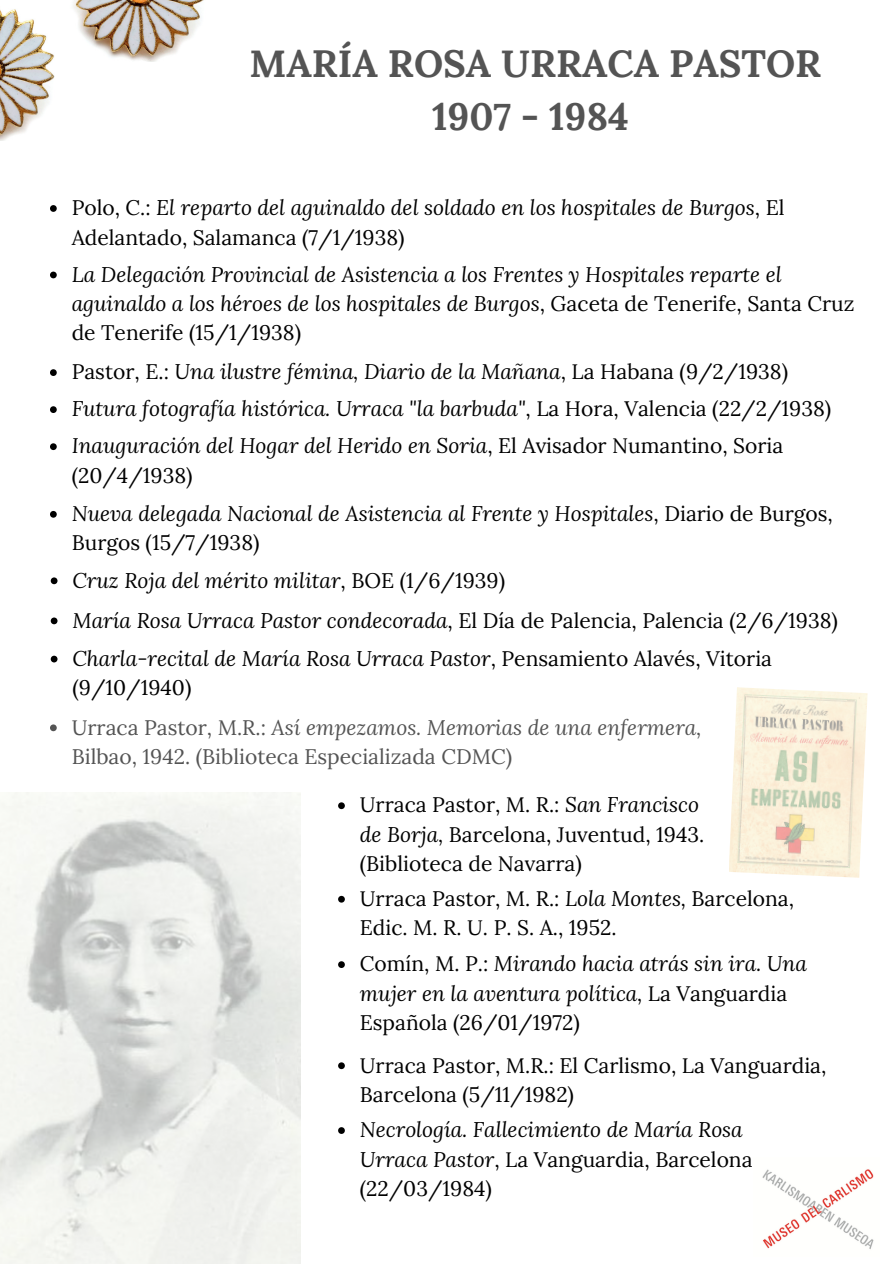
<style>
.page{position:relative;width:894px;height:1264px;background:#fff}
.page>*{position:absolute;margin:0;border:0;box-sizing:border-box;transform-origin:0 0}
.t1{font:700 37.95px/52.8px "Lora";color:#545454;text-align:center}
.t2{font:italic 21px/29.2px "Lora";color:#000}
.t3{font:21px/29.2px "Lora";color:#000}
.t4{font:italic 21px/39.5px "Lora";color:#545454}
.t5{font:21px "Lora";color:#545454}
.s1{font-style:normal}
.s2{font-style:italic}
.s3{font-style:normal;color:#000}
</style>
<div class="page">
<img style="left:73px;top:0;width:131px;height:62px">
<img style="left:762px;top:1169px;width:112px;height:80px">
<img style="left:0;top:9px;width:55px;height:132px">
<svg style="left:50px;top:271px;width:7px;height:7px"></svg>
<svg style="left:50px;top:369px;width:7px;height:7px"></svg>
<svg style="left:50px;top:406px;width:7px;height:7px"></svg>
<img style="left:0;top:792px;width:300px;height:471px">
<svg style="left:50px;top:205px;width:7px;height:7px"></svg>
<svg style="left:51px;top:577px;width:6px;height:7px"></svg>
<svg style="left:50px;top:443px;width:7px;height:7px"></svg>
<svg style="left:50px;top:511px;width:7px;height:6px"></svg>
<svg style="left:51px;top:617px;width:6px;height:7px"></svg>
<svg style="left:51px;top:655px;width:6px;height:7px"></svg>
<svg style="left:50px;top:724px;width:7px;height:7px"></svg>
<img style="left:729px;top:687px;width:138px;height:190px">
<svg style="left:338px;top:802px;width:7px;height:7px"></svg>
<svg style="left:338px;top:961px;width:7px;height:7px"></svg>
<svg style="left:338px;top:1062px;width:7px;height:7px"></svg>
<svg style="left:338px;top:895px;width:7px;height:7px"></svg>
<svg style="left:338px;top:1127px;width:7px;height:6px"></svg>
<h1 class="t1" style="left:249px;top:37px;width:573px">MARÍA ROSA URRACA PASTOR<br>1907 - 1984</h1>
<p class="t2" style="left:72px;top:193px;width:714px"><span class="s1">Polo, C.:</span> El reparto del aguinaldo del soldado en los hospitales de Burgos<span class="s1">, El<br>Adelantado, Salamanca (7/1/1938)</span></p>
<p class="t2" style="left:72px;top:259px;width:784px">La Delegación Provincial de Asistencia a los Frentes y Hospitales reparte el aguinaldo a los héroes de los hospitales de Burgos<span class="s1">, Gaceta de Tenerife, Santa Cruz de Tenerife (15/1/1938)</span></p>
<p class="t2" style="left:72px;top:353px;width:760px;line-height:37px"><span class="s1">Pastor, E.:</span> Una ilustre fémina, Diario de la Mañana<span class="s1">, La Habana (9/2/1938)<br></span>Futura fotografía histórica. Urraca "la barbuda"<span class="s1">, La Hora, Valencia (22/2/1938)</span></p>
<p class="t3" style="left:72px;top:431px;width:712px"><span class="s2">Inauguración del Hogar del Herido en Soria</span>, El Avisador Numantino, Soria (20/4/1938)</p>
<p class="t2" style="left:72px;top:498px;width:762px">Nueva delegada Nacional de Asistencia al Frente y Hospitales<span class="s1">, Diario de Burgos,<br>Burgos (15/7/1938)</span></p>
<p class="t2" style="left:72px;top:565px;width:434px">Cruz Roja del mérito militar<span class="s1">, BOE (1/6/1939)</span></p>
<p class="t2" style="left:72px;top:600px;width:766px;line-height:38.1px">María Rosa Urraca Pastor condecorada<span class="s1">, El Día de Palencia, Palencia (2/6/1938)<br></span>Charla-recital de María Rosa Urraca Pastor<span class="s1">, Pensamiento Alavés, Vitoria</span></p>
<p class="t4" style="left:72px;top:667px;width:631px"><span class="s3">(9/10/1940)<br></span><span class="s1">Urraca Pastor, M.R.:</span> Así empezamos. Memorias de una enfermera,</p>
<p class="t5" style="left:72px;top:742px;width:442px">Bilbao, 1942. (Biblioteca Especializada CDMC)</p>
<p class="t3" style="left:360px;top:790px;width:346px">Urraca Pastor, M. R.: <span class="s2">San Francisco de Borja,</span> Barcelona, Juventud, 1943. (Biblioteca de Navarra)</p>
<p class="t3" style="left:360px;top:883px;width:435px">Urraca Pastor, M. R.: <span class="s2">Lola Montes,</span> Barcelona,<br>Edic. M. R. U. P. S. A., 1952.</p>
<p class="t2" style="left:360px;top:948px;width:448px"><span class="s1">Comín, M. P.:</span> Mirando hacia atrás sin ira. Una mujer en la aventura política, <span class="s1">La Vanguardia<br>Española (26/01/1972)</span></p>
<p class="t3" style="left:360px;top:1050px;width:468px">Urraca Pastor, M.R.: El Carlismo, La Vanguardia,<br>Barcelona (5/11/1982)</p>
<p class="t2" style="left:360px;top:1114px;width:394px">Necrología. Fallecimiento de María Rosa<br>Urraca Pastor<span class="s1">, La Vanguardia, Barcelona (22/03/1984)</span></p>
</div>
